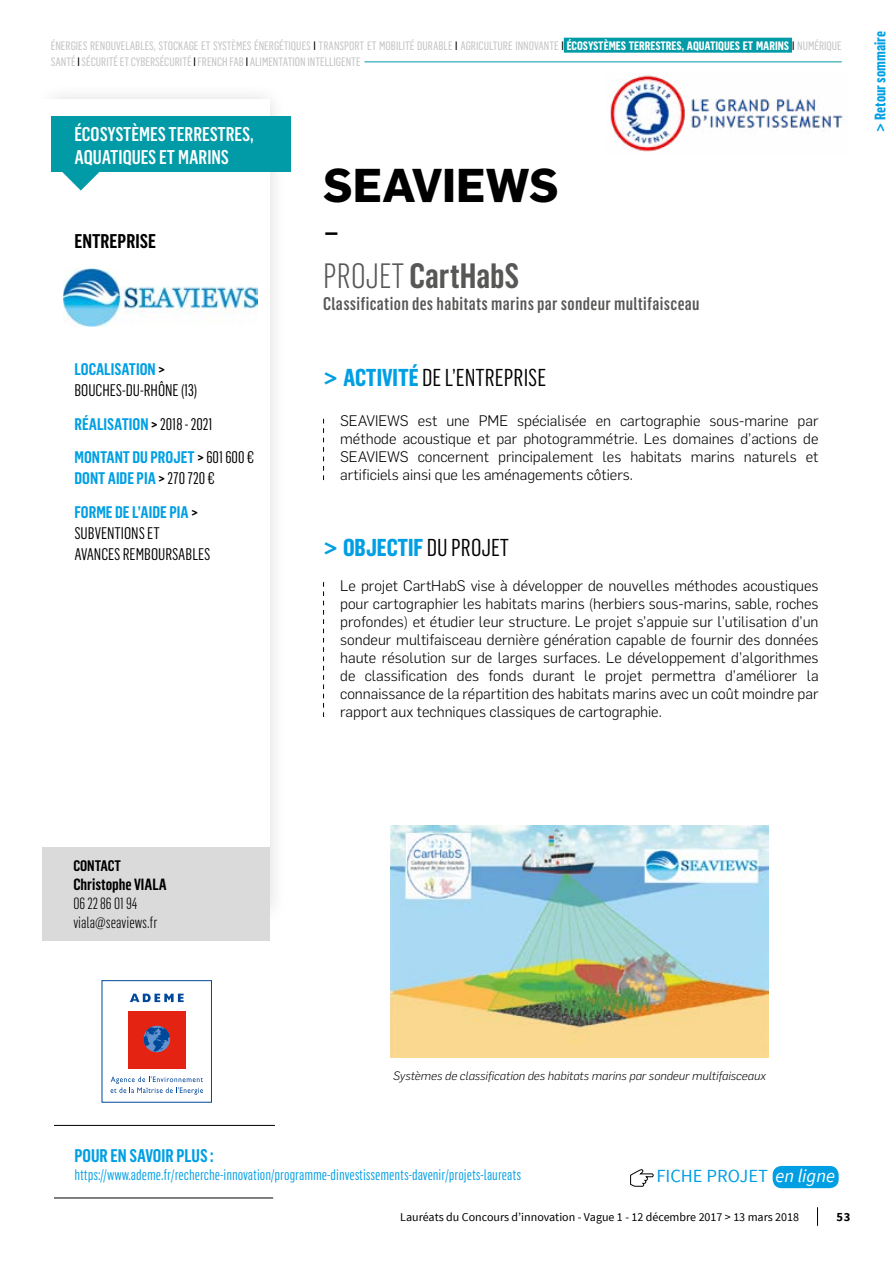
<style>
.page{position:relative;width:893px;height:1263px;background:#fff}
.page>*{position:absolute;margin:0;border:0;box-sizing:border-box;transform-origin:0 0}
.t1{font:300 47.1px "Flama";color:#000}
.t2{font:700 46.5px "Flama";color:#000}
.t3{font:600 34.5px "Flama Condensed";color:#575756}
.t4{font:24px "Flama Condensed";color:#000}
.t5{font:700 24px "Flama Condensed";color:#009fe3}
.t6{font:500 19.5px/22.5px "Flama Condensed";color:#fff}
.t7{font:600 19.5px "Flama Condensed";color:#000}
.t8{font:18.45px "Source Sans Pro";color:#009fe3}
.t9{font:500 18px "Flama Condensed";letter-spacing:.02em;color:#575756}
.t10{font:600 18px "Flama Condensed";color:#009fe3}
.t11{font:600 16.5px/33.8px "Flama Condensed";color:#009fe3}
.t12{font:16.5px/21px "Flama Condensed";color:#000}
.t13{font:300 15.9px/19px "Flama Condensed";color:#000}
.t14{font:600 15.9px "Flama Condensed";color:#000}
.t15{font:300 15px/18px "Flama";color:#000;text-align:justify}
.t16{font:15px "Flama Condensed";color:#009fe3}
.t17{font:700 15px "Flama Condensed";color:#009fe3}
.t18{font:600 15px "Flama Condensed";letter-spacing:-.005em;color:#000}
.t19{font:700 12.6px "Source Sans Pro";color:#000}
.t20{font:12px/16.5px "Flama Condensed Basic";color:#c6c6c6}
.t21{font:italic 300 12px "Flama";color:#000}
.t22{font:12px "Source Sans Pro";color:#000}
.s1{color:#000}
.s2{font-family:"Flama Condensed";font-weight:700;color:#fff}
.s3{font-weight:600;color:#009fe3}
.s4{font-weight:600}
.s5{font-weight:400;color:#000}
.s6{font-weight:300}
.s7{font-family:"Flama";font-weight:700;color:#009fe3}
.s8{font-weight:700;color:#009fe3}
.s9{font-family:"Flama"}
.s10{font-style:italic;color:#fff}
</style>
<div class="page">
<svg style="left:817px;top:1207px;width:1px;height:19px"></svg>
<div style="left:33px;top:82px;width:255px;height:847px;background:#fbfbfb"></div>
<div style="left:0;top:100px;width:270px;height:1163px;background:#fff"></div>
<svg style="left:323px;top:419px;width:1px;height:61px"></svg>
<svg style="left:323px;top:582px;width:1px;height:135px"></svg>
<div style="left:773px;top:1166px;width:66px;height:22px;background:#009fe3;border-radius:9px"></div>
<svg style="left:630px;top:1169px;width:24px;height:18px"></svg>
<hr style="left:54px;top:1125px;width:221px;height:1px;background:#000">
<hr style="left:54px;top:1197px;width:219px;height:1px;background:#000">
<div style="left:51px;top:116px;width:239px;height:55px;background:#009ba7"></div>
<div style="left:43px;top:848px;width:227px;height:93px;background:#dadada"></div>
<svg style="left:62px;top:171px;width:38px;height:20px"></svg>
<div style="left:102px;top:980px;width:110px;height:122px;border:1px solid #00489a"></div>
<div style="left:128px;top:1011px;width:58px;height:57px;background:#e42313"></div>
<svg style="left:144px;top:1026px;width:26px;height:26px"></svg>
<svg style="left:130px;top:994px;width:54px;height:8px"></svg>
<svg style="left:111px;top:1076px;width:92px;height:19px"></svg>
<div style="left:564px;top:38px;width:228px;height:15px;background:#009ba7"></div>
<hr style="left:364px;top:61px;width:478px;height:1px;background:#009ba7">
<img style="left:64px;top:269px;width:193px;height:57px">
<img style="left:390px;top:825px;width:379px;height:232px">
<img style="left:610px;top:75px;width:234px;height:77px">
<p class="t20" style="left:51px;top:37px;width:792px">ÉNERGIES RENOUVELABLES, STOCKAGE ET SYSTÈMES ÉNERGÉTIQUES <span class="s1">I</span> TRANSPORT ET MOBILITÉ DURABLE <span class="s1">I</span> AGRICULTURE INNOVANTE <span class="s1">I</span> <span class="s2">ÉCOSYSTÈMES TERRESTRES, AQUATIQUES ET MARINS</span> <span class="s1">I</span> NUMÉRIQUE<br>SANTÉ <span class="s1">I</span> SÉCURITÉ ET CYBERSÉCURITÉ <span class="s1">I</span> FRENCH FAB <span class="s1">I</span> ALIMENTATION INTELLIGENTE</p>
<h3 class="t6" style="left:74px;top:123px;width:181px">ÉCOSYSTÈMES TERRESTRES,<br>AQUATIQUES ET MARINS</h3>
<h3 class="t7" style="left:74px;top:228px;width:83px">ENTREPRISE</h3>
<p class="t12" style="left:74px;top:358px;width:124px"><span class="s3">LOCALISATION</span> <span class="s4">&gt;<br></span>BOUCHES-DU-RHÔNE (13)</p>
<p class="t11" style="left:74px;top:406px;width:181px">RÉALISATION <span class="s1">&gt;</span> <span class="s5">2018 - 2021<br></span>MONTANT DU PROJET <span class="s1">&gt;</span> <span class="s5">601 600 €</span></p>
<p class="t11" style="left:74px;top:461px;width:142px">DONT AIDE PIA <span class="s1">&gt;</span> <span class="s5">270 720 €<br></span>FORME DE L’AIDE PIA <span class="s1">&gt;</span></p>
<p class="t12" style="left:74px;top:522px;width:137px">SUBVENTIONS ET<br>AVANCES REMBOURSABLES</p>
<h2 class="t2" style="left:323px;top:152px;width:237px">SEAVIEWS</h2>
<h1 class="t1" style="left:323px;top:198px;width:18px">-</h1>
<h3 class="t3" style="left:323px;top:254px;width:198px"><span class="s6">PROJET</span> CartHabS</h3>
<p class="t9" style="left:323px;top:292px;width:378px">Classification des habitats marins par sondeur multifaisceau</p>
<h3 class="t4" style="left:323px;top:362px;width:224px"><span class="s7">&gt;</span> <span class="s8">ACTIVITÉ</span> DE L’ENTREPRISE</h3>
<p class="t15" style="left:340px;top:411px;width:480px">SEAVIEWS est une PME spécialisée en cartographie sous-marine par méthode acoustique et par photogrammétrie. Les domaines d’actions de SEAVIEWS concernent principalement les habitats marins naturels et artificiels ainsi que les aménagements côtiers.</p>
<h3 class="t5" style="left:323px;top:532px;width:187px"><span class="s9">&gt;</span> OBJECTIF <span class="s5">DU PROJET</span></h3>
<p class="t15" style="left:340px;top:576px;width:480px">Le projet CartHabS vise à développer de nouvelles méthodes acoustiques pour cartographier les habitats marins (herbiers sous-marins, sable, roches profondes) et étudier leur structure. Le projet s’appuie sur l’utilisation d’un sondeur multifaisceau dernière génération capable de fournir des données haute résolution sur de larges surfaces. Le développement d’algorithmes de classification des fonds durant le projet permettra d’améliorer la connaissance de la répartition des habitats marins avec un coût moindre par rapport aux techniques classiques de cartographie.</p>
<p class="t17" style="left:871px;top:132px;width:103px;rotate:-90deg"><span class="s9">&gt;</span> Retour sommaire</p>
<p class="t18" style="left:73px;top:856px;width:49px">CONTACT</p>
<p class="t14" style="left:73px;top:874px;width:95px">Christophe VIALA</p>
<p class="t13" style="left:73px;top:893px;width:85px">06 22 86 01 94 viala@seaviews.fr</p>
<p class="t21" style="left:393px;top:1068px;width:374px">Systèmes de classification des habitats marins par sondeur multifaisceaux</p>
<p class="t10" style="left:74px;top:1144px;width:141px">POUR EN SAVOIR PLUS :</p>
<p class="t16" style="left:74px;top:1165px;width:448px">https://www.ademe.fr/recherche-innovation/programme-dinvestissements-davenir/projets-laureats</p>
<p class="t8" style="left:656px;top:1165px;width:180px">FICHE PROJET <span class="s10">en ligne</span></p>
<p class="t22" style="left:400px;top:1209px;width:400px">Lauréats du Concours d’innovation - Vague 1 - 12 décembre 2017 &gt; 13 mars 2018</p>
<p class="t19" style="left:837px;top:1209px;width:15px">53</p>
</div>
